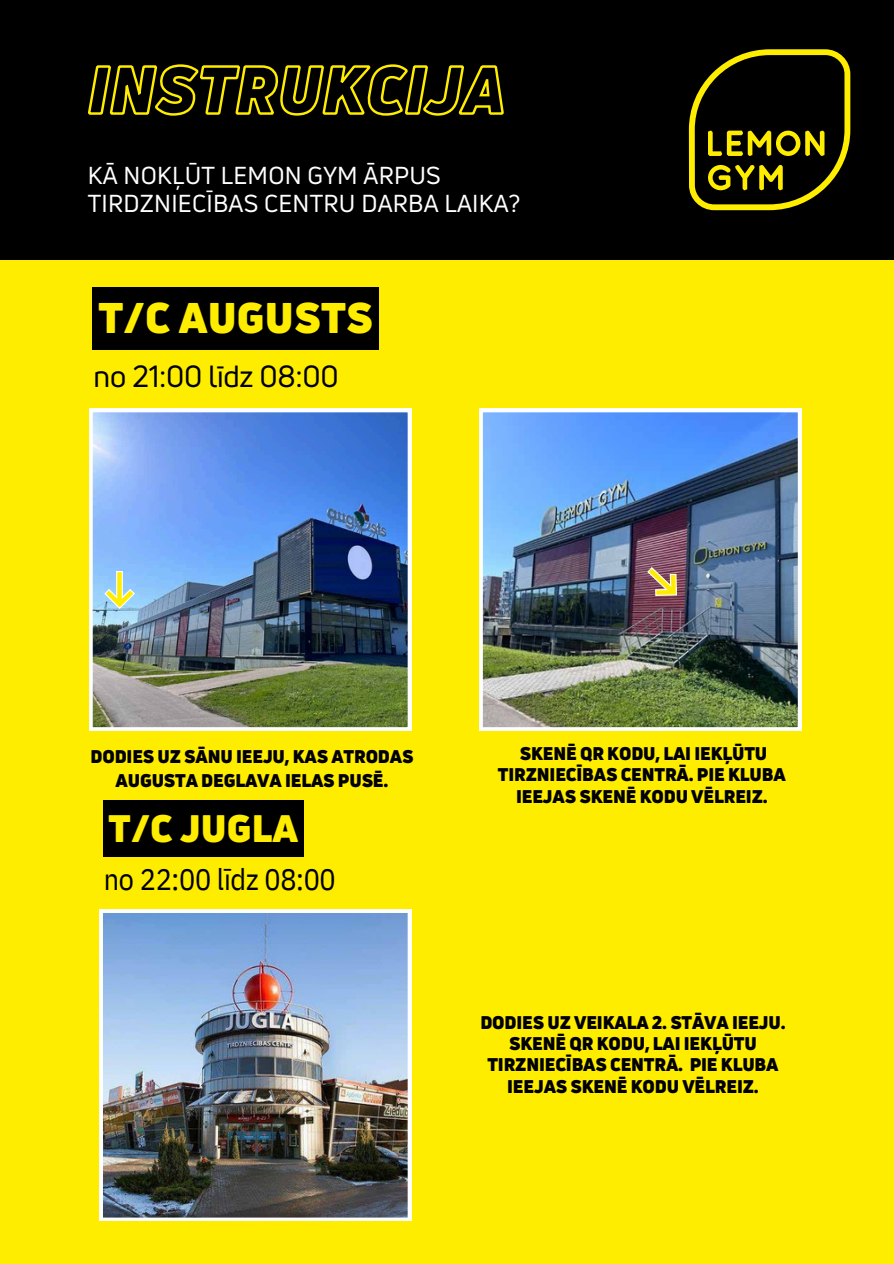
<style>
.page{position:relative;width:894px;height:1264px;background:#fff}
.page>*{position:absolute;margin:0;border:0;box-sizing:border-box;transform-origin:0 0}
.t1{font:900 42px "Uni Neue";letter-spacing:.005em;color:#ffed00}
.t2{font:900 37.5px "Uni Neue";letter-spacing:.005em;color:#ffed00}
.t3{font:30px "Uni Neue";letter-spacing:-.01em;color:#000}
.t4{font:30px "IBM Plex Sans Cond";letter-spacing:-.01em;color:#000}
.t5{font:24px/28.2px "Uni Neue";letter-spacing:.01em;color:#fff}
.t6{font:900 18px/21.3px "Uni Neue";letter-spacing:-.01em;color:#000;text-align:center}
</style>
<div class="page">
<div style="left:0;top:0;width:893px;height:1263px;background:#ffed00"></div>
<img style="left:89px;top:409px;width:322px;height:321px">
<img style="left:479px;top:409px;width:322px;height:321px">
<div style="left:92px;top:287px;width:287px;height:62px;background:#000"></div>
<div style="left:0;top:0;width:893px;height:259px;background:#000"></div>
<svg style="left:647px;top:567px;width:29px;height:29px"></svg>
<svg style="left:104px;top:571px;width:31px;height:38px"></svg>
<img style="left:100px;top:909px;width:311px;height:311px">
<div style="left:103px;top:800px;width:201px;height:56px;background:#000"></div>
<svg style="left:688px;top:49px;width:162px;height:161px"></svg>
<svg style="left:88px;top:64px;width:414px;height:52px"></svg>
<p class="t5" style="left:88px;top:161px;width:434px">KĀ NOKĻŪT LEMON GYM ĀRPUS<br>TIRDZNIECĪBAS CENTRU DARBA LAIKA?</p>
<h2 class="t1" style="left:98px;top:289px;width:276px">T/C AUGUSTS</h2>
<h4 class="t3" style="left:94px;top:356px;width:247px">no 21:00 līdz 08:00</h4>
<p class="t6" style="left:90px;top:743px;width:324px;line-height:24.8px">DODIES UZ SĀNU IEEJU, KAS ATRODAS<br>AUGUSTA DEGLAVA IELAS PUSĒ.</p>
<p class="t6" style="left:498px;top:742px;width:289px">SKENĒ QR KODU, LAI IEKĻŪTU<br>TIRZNIECĪBAS CENTRĀ. PIE KLUBA<br>IEEJAS SKENĒ KODU VĒLREIZ.</p>
<p class="t2" style="left:109px;top:803px;width:191px">T/C JUGLA</p>
<p class="t4" style="left:104px;top:859px;width:233px">no 22:00 līdz 08:00</p>
<h3 class="t6" style="left:480px;top:1011px;width:307px">DODIES UZ VEIKALA 2. STĀVA IEEJU.</h3>
<h4 class="t6" style="left:487px;top:1032px;width:292px">SKENĒ QR KODU, LAI IEKĻŪTU<br>TIRZNIECĪBAS CENTRĀ. PIE KLUBA<br>IEEJAS SKENĒ KODU VĒLREIZ.</h4>
</div>
